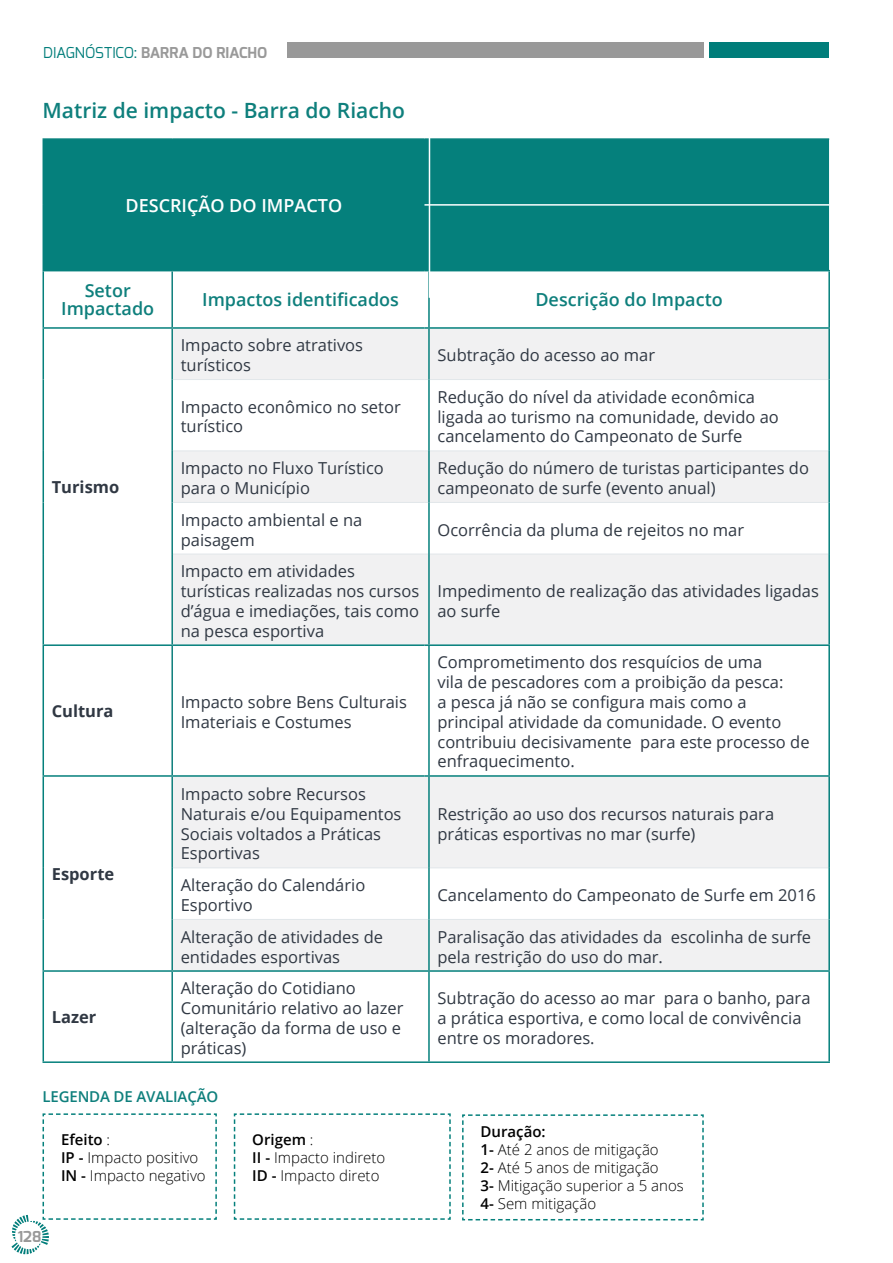
<style>
.page{position:relative;width:893px;height:1263px;background:#fff}
.page>*{position:absolute;margin:0;border:0;box-sizing:border-box;transform-origin:0 0}
.Body_Copy_left{font:600 21px "Open Sans";color:#0e7f7c}
.Body_Copy_left-2{font:600 18px/18px "Open Sans";color:#0e7f7c;text-align:center}
.Body_Copy_left-3{font:600 18px "Open Sans";color:#fff}
.Body_Copy_left-4{font:16.5px/19.8px "Open Sans";color:#303843}
.Body_Copy_left-5{font:700 16.5px "Open Sans";color:#303843}
.t1{font:15px "Open Sans Light 2";color:#000}
.t2{font:700 15px "Exo";color:#999}
.t3{font:600 15px "Open Sans";color:#000}
.Body_Copy_left-6{font:600 15px "Open Sans";letter-spacing:-.01em;color:#0e7f7c}
.s1{font-weight:400;color:#007d7a}
.s2{font-family:"Open Sans 2"}
.s3{font-weight:300}
.s4{font-family:"Open Sans";font-weight:600}
.s5{font-family:"Open Sans Semibold 2"}
</style>
<div class="page">
<div style="left:287px;top:43px;width:417px;height:15px;background:#999"></div>
<div style="left:710px;top:43px;width:119px;height:15px;background:#007d7a"></div>
<div style="left:172px;top:777px;width:257px;height:91px;background:#f1f1f2"></div>
<div style="left:429px;top:777px;width:400px;height:91px;background:#f1f1f2"></div>
<div style="left:173px;top:920px;width:655px;height:50px;background:#f1f1f2"></div>
<hr style="left:173px;top:867px;width:255px;height:1px;background:#e2e7ea">
<hr style="left:173px;top:919px;width:255px;height:1px;background:#e2e7ea">
<hr style="left:430px;top:867px;width:398px;height:1px;background:#e2e7ea">
<hr style="left:430px;top:919px;width:398px;height:1px;background:#e2e7ea">
<hr style="left:171px;top:777px;width:2px;height:91px;background:#0e7f7c">
<hr style="left:171px;top:868px;width:2px;height:51px;background:#0e7f7c">
<hr style="left:171px;top:919px;width:2px;height:51px;background:#0e7f7c">
<hr style="left:171px;top:972px;width:2px;height:89px;background:#0e7f7c">
<hr style="left:43px;top:777px;width:1px;height:91px;background:#05807c">
<hr style="left:43px;top:868px;width:1px;height:51px;background:#05807c">
<hr style="left:43px;top:919px;width:1px;height:51px;background:#05807c">
<hr style="left:828px;top:777px;width:2px;height:91px;background:#05807c">
<hr style="left:828px;top:868px;width:2px;height:51px;background:#05807c">
<hr style="left:828px;top:919px;width:2px;height:51px;background:#05807c">
<hr style="left:428px;top:777px;width:2px;height:91px;background:#05807c">
<hr style="left:428px;top:868px;width:2px;height:51px;background:#05807c">
<hr style="left:428px;top:919px;width:2px;height:51px;background:#05807c">
<hr style="left:428px;top:972px;width:2px;height:89px;background:#05807c">
<hr style="left:828px;top:972px;width:2px;height:89px;background:#05807c">
<hr style="left:43px;top:970px;width:129px;height:2px;background:#05807c">
<hr style="left:43px;top:972px;width:1px;height:89px;background:#05807c">
<hr style="left:172px;top:970px;width:257px;height:2px;background:#05807c">
<hr style="left:429px;top:970px;width:401px;height:2px;background:#05807c">
<hr style="left:43px;top:1061px;width:129px;height:2px;background:#05807c">
<hr style="left:172px;top:1061px;width:257px;height:2px;background:#05807c">
<hr style="left:429px;top:1061px;width:401px;height:2px;background:#05807c">
<div style="left:44px;top:140px;width:128px;height:130px;background:#05807c"></div>
<hr style="left:171px;top:271px;width:2px;height:56px;background:#0e7f7c">
<hr style="left:171px;top:329px;width:2px;height:50px;background:#0e7f7c">
<hr style="left:171px;top:379px;width:2px;height:72px;background:#0e7f7c">
<hr style="left:171px;top:451px;width:2px;height:51px;background:#0e7f7c">
<hr style="left:171px;top:502px;width:2px;height:52px;background:#0e7f7c">
<hr style="left:171px;top:554px;width:2px;height:90px;background:#0e7f7c">
<hr style="left:171px;top:646px;width:2px;height:129px;background:#0e7f7c">
<hr style="left:43px;top:138px;width:129px;height:2px;background:#05807c">
<hr style="left:43px;top:140px;width:1px;height:65px;background:#05807c">
<hr style="left:43px;top:205px;width:1px;height:65px;background:#05807c">
<hr style="left:43px;top:270px;width:129px;height:1px;background:#05807c">
<hr style="left:43px;top:271px;width:1px;height:56px;background:#05807c">
<hr style="left:43px;top:327px;width:129px;height:2px;background:#05807c">
<hr style="left:43px;top:329px;width:1px;height:50px;background:#05807c">
<hr style="left:43px;top:379px;width:1px;height:72px;background:#05807c">
<hr style="left:43px;top:451px;width:1px;height:51px;background:#05807c">
<hr style="left:43px;top:502px;width:1px;height:52px;background:#05807c">
<hr style="left:43px;top:554px;width:1px;height:90px;background:#05807c">
<hr style="left:428px;top:646px;width:2px;height:129px;background:#05807c">
<hr style="left:828px;top:646px;width:2px;height:129px;background:#05807c">
<hr style="left:43px;top:644px;width:129px;height:2px;background:#05807c">
<hr style="left:43px;top:646px;width:1px;height:129px;background:#05807c">
<svg style="left:172px;top:138px;width:658px;height:508px"></svg>
<hr style="left:429px;top:644px;width:401px;height:2px;background:#05807c">
<hr style="left:43px;top:775px;width:129px;height:2px;background:#05807c">
<hr style="left:172px;top:775px;width:252px;height:2px;background:#05807c">
<hr style="left:429px;top:775px;width:401px;height:2px;background:#05807c">
<svg style="left:233px;top:1113px;width:218px;height:107px"></svg>
<svg style="left:12px;top:1113px;width:205px;height:141px"></svg>
<svg style="left:462px;top:1114px;width:242px;height:107px"></svg>
<hr style="left:429px;top:130px;width:1px;height:168px;background:#fff">
<p class="t2" style="left:43px;top:43px;width:226px"><span class="s1">DIAGNÓSTICO:</span> BARRA DO RIACHO</p>
<p class="Body_Copy_left" style="left:43px;top:96px;width:364px">Matriz de impacto - Barra do Riacho</p>
<p class="Body_Copy_left-3" style="left:126px;top:193px;width:218px">DESCRIÇÃO DO IMPACTO</p>
<p class="Body_Copy_left-2" style="left:61px;top:281px;width:94px">Setor<br>Impactado</p>
<p class="Body_Copy_left-2" style="left:202px;top:290px;width:198px">Impactos identificados</p>
<p class="Body_Copy_left-2" style="left:535px;top:290px;width:189px">Descrição do Impacto</p>
<p class="Body_Copy_left-5" style="left:52px;top:475px;width:69px">Turismo</p>
<p class="Body_Copy_left-4" style="left:181px;top:335px;width:184px">Impacto sobre atrativos turísticos</p>
<p class="Body_Copy_left-4" style="left:437px;top:345px;width:219px">Subtração do acesso ao mar</p>
<p class="Body_Copy_left-4" style="left:181px;top:396px;width:222px">Impacto econômico no setor turístico</p>
<p class="Body_Copy_left-4" style="left:437px;top:386px;width:343px">Redução do nível da atividade econômica ligada ao turismo na comunidade, devido ao cancelamento do Campeonato de Surfe</p>
<p class="Body_Copy_left-4" style="left:181px;top:458px;width:205px">Impacto no Fluxo Turístico para o Município</p>
<p class="Body_Copy_left-4" style="left:437px;top:458px;width:373px">Redução do número de turistas participantes do campeonato de surfe (evento anual)</p>
<p class="Body_Copy_left-4" style="left:181px;top:509px;width:183px">Impacto ambiental e na paisagem</p>
<p class="Body_Copy_left-4" style="left:437px;top:519px;width:308px">Ocorrência da pluma de rejeitos no mar</p>
<p class="Body_Copy_left-4" style="left:181px;top:561px;width:240px">Impacto em atividades turísticas realizadas nos cursos d’água e imediações, tais como na pesca esportiva</p>
<p class="Body_Copy_left-4" style="left:437px;top:581px;width:383px">Impedimento de realização das atividades ligadas ao surfe</p>
<p class="Body_Copy_left-5" style="left:52px;top:699px;width:63px">Cultura</p>
<p class="Body_Copy_left-4" style="left:181px;top:692px;width:228px">Impacto sobre Bens Culturais<br>Imateriais e Costumes</p>
<p class="Body_Copy_left-4" style="left:181px;top:784px;width:222px">Impacto sobre Recursos<br>Naturais e/ou Equipamentos<br>Sociais voltados a Práticas<br>Esportivas</p>
<p class="Body_Copy_left-4" style="left:437px;top:652px;width:374px">Comprometimento dos resquícios de uma<br>vila de pescadores com a proibição da pesca:<br><span class="s2">a pesca já não se configura mais como a </span>principal atividade da comunidade. O evento contribuiu decisivamente para este processo de enfraquecimento.</p>
<p class="Body_Copy_left-4" style="left:437px;top:803px;width:338px">Restrição ao uso dos recursos naturais para práticas esportivas no mar (surfe)</p>
<p class="Body_Copy_left-5" style="left:52px;top:862px;width:64px">Esporte</p>
<p class="Body_Copy_left-5" style="left:52px;top:1005px;width:46px">Lazer</p>
<p class="Body_Copy_left-4" style="left:181px;top:875px;width:186px">Alteração do Calendário<br>Esportivo</p>
<p class="Body_Copy_left-4" style="left:437px;top:885px;width:380px">Cancelamento do Campeonato de Surfe em 2016</p>
<p class="Body_Copy_left-4" style="left:181px;top:926px;width:204px">Alteração de atividades de entidades esportivas</p>
<p class="Body_Copy_left-4" style="left:437px;top:926px;width:375px">Paralisação das atividades da escolinha de surfe pela restrição do uso do mar.</p>
<p class="Body_Copy_left-4" style="left:181px;top:978px;width:224px">Alteração do Cotidiano<br>Comunitário relativo ao lazer (alteração da forma de uso e práticas)</p>
<p class="Body_Copy_left-4" style="left:437px;top:988px;width:375px">Subtração do acesso ao mar para o banho, para a prática esportiva, e como local de convivência entre os moradores.</p>
<p class="Body_Copy_left-6" style="left:43px;top:1086px;width:177px">LEGENDA DE AVALIAÇÃO</p>
<p class="t2" style="left:18px;top:1227px;width:25px">128</p>
<p class="t3" style="left:61px;top:1129px;width:51px">Efeito <span class="s3">:</span></p>
<p class="t1" style="left:61px;top:1147px;width:139px"><span class="s4">IP -</span> Impacto positivo</p>
<p class="t1" style="left:61px;top:1165px;width:146px"><span class="s5">IN -</span> Impacto negativo</p>
<p class="t3" style="left:252px;top:1129px;width:63px">Origem <span class="s3">:</span></p>
<p class="t1" style="left:252px;top:1147px;width:134px"><span class="s5">II -</span> Impacto indireto</p>
<p class="t1" style="left:252px;top:1165px;width:129px"><span class="s5">ID -</span> Impacto direto</p>
<p class="t3" style="left:481px;top:1121px;width:67px">Duração:</p>
<p class="t1" style="left:481px;top:1139px;width:180px"><span class="s5">1-</span> Até 2 anos de mitigação</p>
<p class="t1" style="left:481px;top:1157px;width:180px"><span class="s5">2-</span> Até 5 anos de mitigação</p>
<p class="t1" style="left:481px;top:1175px;width:205px"><span class="s5">3-</span> Mitigação superior a 5 anos</p>
<p class="t1" style="left:481px;top:1193px;width:117px"><span class="s5">4-</span> Sem mitigação</p>
</div>
